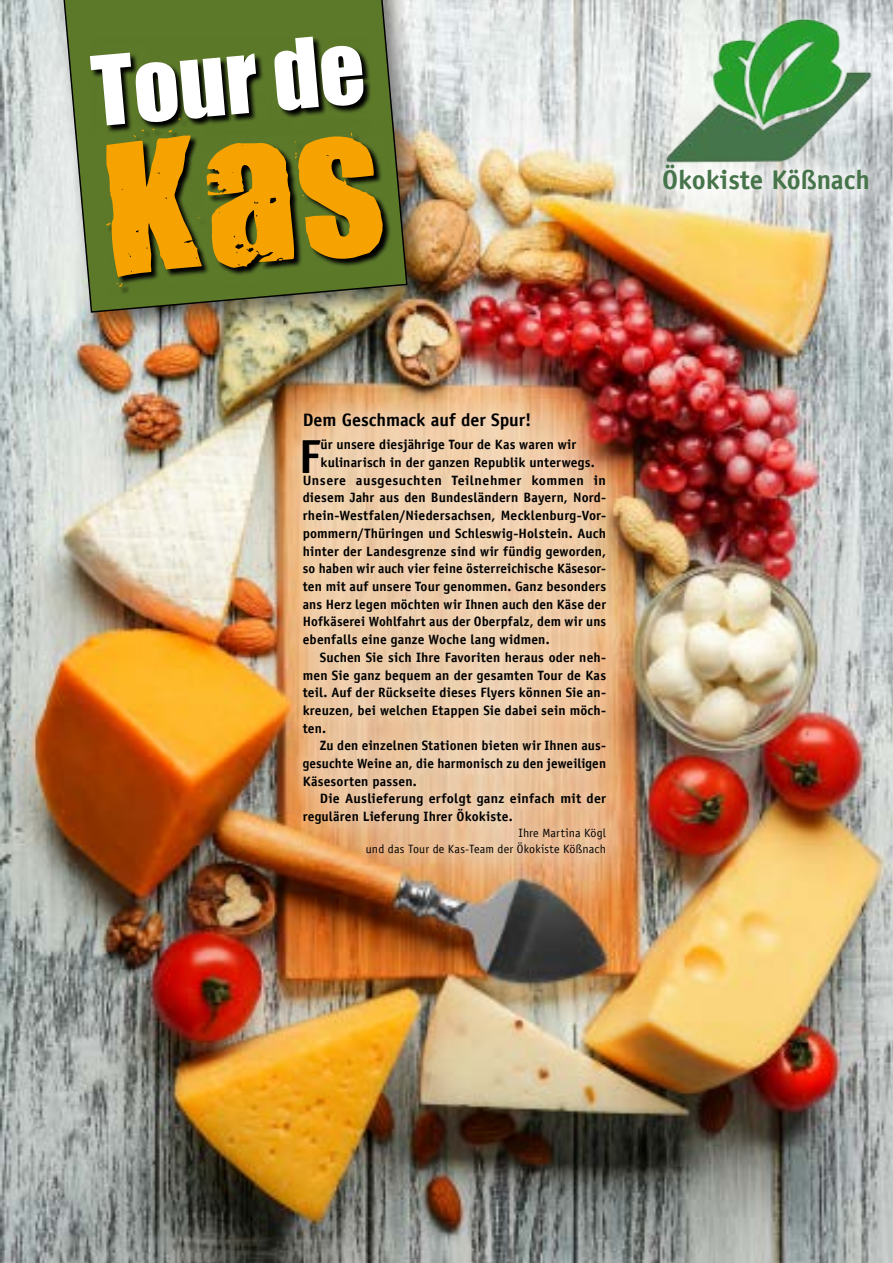
<style>
.page{position:relative;width:893px;height:1263px;background:#fff}
.page>*{position:absolute;margin:0;border:0;box-sizing:border-box;transform-origin:0 0}
.t1{font:700 47.7px "Officina Sans LT";color:#000}
.t2{font:700 27px "Officina Sans LT";color:#46754b}
.t3{font:700 18px "Officina Sans LT";color:#000}
.t4{font:700 13.5px "Officina Sans LT";letter-spacing:.01em;color:#000}
.t5{font:700 13.5px "Officina Sans LT";letter-spacing:.035em;color:#000}
.t6{font:12px/15.9px "Officina Sans LT";letter-spacing:.015em;color:#000;text-align:right}
</style>
<div class="page">
<img style="left:0;top:0;width:893px;height:1263px">
<div style="left:282px;top:395px;width:342px;height:477px;background:#fff;opacity:.75"></div>
<div style="left:54px;top:0;width:381px;height:341px;background:#000;opacity:.5"></div>
<svg style="left:61px;top:0;width:347px;height:314px;background:#798954"></svg>
<svg style="left:91px;top:38px;width:280px;height:96px"></svg>
<svg style="left:90px;top:37px;width:273px;height:88px"></svg>
<svg style="left:107px;top:119px;width:284px;height:175px;background:#556d2a"></svg>
<svg style="left:106px;top:119px;width:277px;height:168px;background:#a48310"></svg>
<svg style="left:637px;top:140px;width:256px;height:76px"></svg>
<img style="left:659px;top:13px;width:221px;height:151px">
<h2 class="t2" style="left:662px;top:163px;width:209px">Ökokiste Kößnach</h2>
<h3 class="t3" style="left:303px;top:408px;width:230px">Dem Geschmack auf der Spur!</h3>
<h1 class="t1" style="left:299px;top:427px;width:24px">F</h1>
<p class="t4" style="left:321px;top:436px;width:257px">ür unsere diesjährige Tour de Kas waren wir</p>
<p class="t4" style="left:321px;top:454px;width:276px">kulinarisch in der ganzen Republik unterwegs.</p>
<p class="t5" style="left:303px;top:472px;width:305px">Unsere ausgesuchten Teilnehmer kommen in</p>
<p class="t4" style="left:303px;top:489px;width:305px">diesem Jahr aus den Bundesländern Bayern, Nord-</p>
<p class="t4" style="left:303px;top:507px;width:305px">rhein-Westfalen/Niedersachsen, Mecklenburg-Vor-</p>
<p class="t4" style="left:303px;top:525px;width:305px">pommern/Thüringen und Schleswig-Holstein. Auch</p>
<p class="t4" style="left:303px;top:542px;width:305px">hinter der Landesgrenze sind wir fündig geworden,</p>
<p class="t4" style="left:303px;top:560px;width:305px">so haben wir auch vier feine österreichische Käsesor-</p>
<p class="t4" style="left:303px;top:578px;width:305px">ten mit auf unsere Tour genommen. Ganz besonders</p>
<p class="t4" style="left:303px;top:596px;width:305px">ans Herz legen möchten wir Ihnen auch den Käse der</p>
<p class="t4" style="left:303px;top:613px;width:305px">Hofkäserei Wohlfahrt aus der Oberpfalz, dem wir uns</p>
<p class="t4" style="left:303px;top:631px;width:248px">ebenfalls eine ganze Woche lang widmen.</p>
<p class="t4" style="left:320px;top:649px;width:288px">Suchen Sie sich Ihre Favoriten heraus oder neh-</p>
<p class="t4" style="left:303px;top:666px;width:305px">men Sie ganz bequem an der gesamten Tour de Kas</p>
<p class="t4" style="left:303px;top:684px;width:305px">teil. Auf der Rückseite dieses Flyers können Sie an-</p>
<p class="t4" style="left:303px;top:702px;width:305px">kreuzen, bei welchen Etappen Sie dabei sein möch-</p>
<p class="t4" style="left:303px;top:719px;width:25px">ten.</p>
<p class="t4" style="left:320px;top:737px;width:288px">Zu den einzelnen Stationen bieten wir Ihnen aus-</p>
<p class="t4" style="left:303px;top:755px;width:305px">gesuchte Weine an, die harmonisch zu den jeweiligen</p>
<p class="t4" style="left:303px;top:773px;width:116px">Käsesorten passen.</p>
<p class="t4" style="left:320px;top:790px;width:288px">Die Auslieferung erfolgt ganz einfach mit der</p>
<p class="t4" style="left:303px;top:808px;width:211px">regulären Lieferung Ihrer Ökokiste.</p>
<p class="t6" style="left:366px;top:825px;width:242px">Ihre Martina Kögl<br>und das Tour de Kas-Team der Ökokiste Kößnach</p>
</div>
